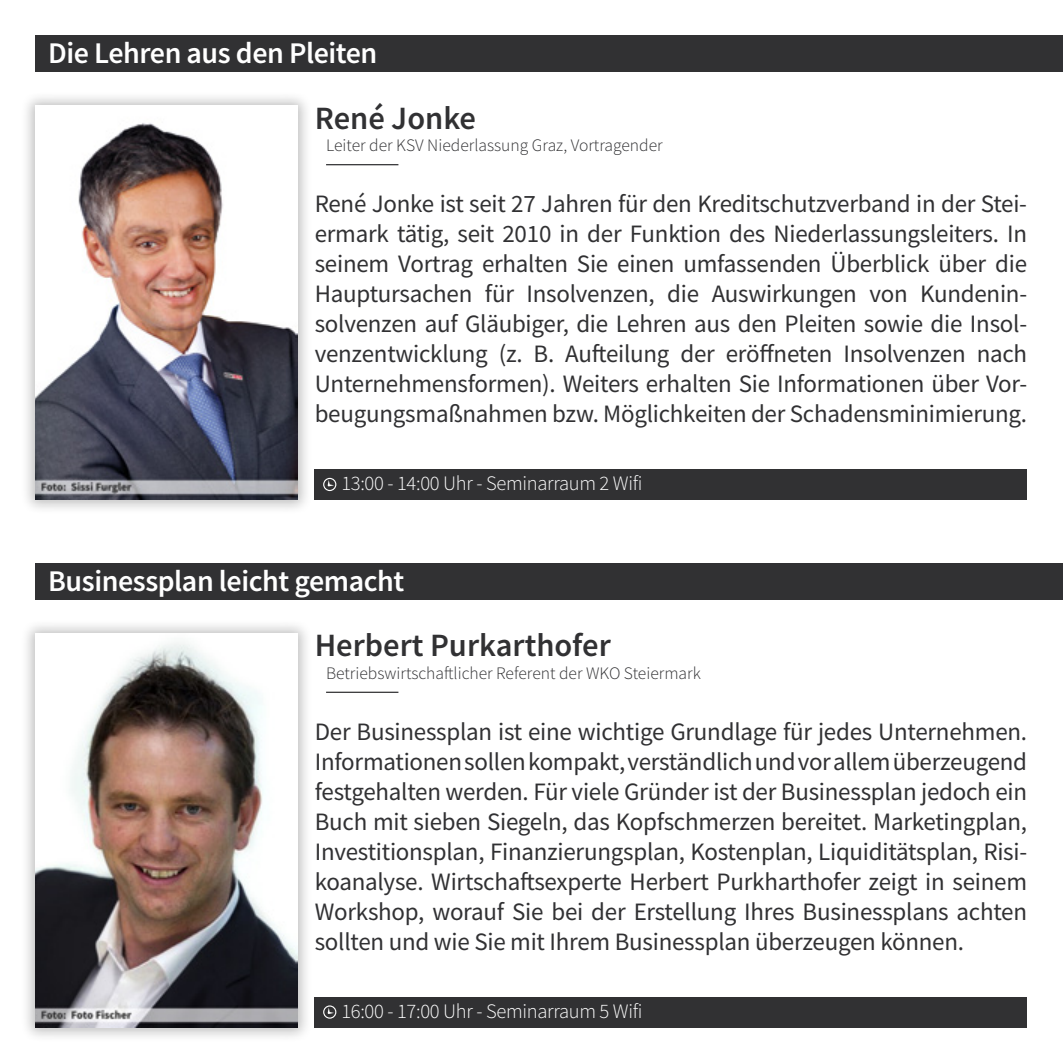
<style>
.page{position:relative;width:1063px;height:1063px;background:#fff}
.page>*{position:absolute;margin:0;border:0;box-sizing:border-box;transform-origin:0 0}
.t1{font:600 32.5px "Source Sans Pro";color:#313133}
.t2{font:600 30px "Source Sans Pro";letter-spacing:-.015em;color:#fff}
.t3{font:25px/30px "Source Sans Pro";letter-spacing:-.01em;color:#313133;text-align:justify}
.t4{font:300 20.5px "Source Sans Pro";letter-spacing:-.015em;color:#fff}
.t5{font:300 17.5px "Source Sans Pro";color:#313133}
</style>
<div class="page">
<div style="left:35px;top:35px;width:1028px;height:37px;background:#313133"></div>
<div style="left:35px;top:563px;width:1028px;height:37px;background:#313133"></div>
<hr style="left:326px;top:164px;width:72px;height:1px;background:#313133">
<hr style="left:326px;top:692px;width:72px;height:1px;background:#313133">
<div style="left:315px;top:469px;width:712px;height:31px;background:#313133"></div>
<div style="left:315px;top:997px;width:712px;height:30px;background:#313133"></div>
<svg style="left:323px;top:478px;width:13px;height:13px"></svg>
<svg style="left:323px;top:1005px;width:13px;height:14px"></svg>
<div style="left:20px;top:90px;width:293px;height:425px;background:#000;opacity:.25"></div>
<img style="left:35px;top:105px;width:263px;height:395px">
<div style="left:20px;top:618px;width:293px;height:425px;background:#000;opacity:.25"></div>
<img style="left:35px;top:633px;width:263px;height:395px">
<p class="t2" style="left:48px;top:34px;width:331px">Die Lehren aus den Pleiten</p>
<h1 class="t1" style="left:315px;top:96px;width:163px">René Jonke</h1>
<p class="t5" style="left:326px;top:135px;width:338px">Leiter der KSV Niederlassung Graz, Vortragender</p>
<p class="t3" style="left:315px;top:189px;width:714px">René Jonke ist seit 27 Jahren für den Kreditschutzverband in der Stei&shy;ermark tätig, seit 2010 in der Funktion des Niederlassungsleiters. In seinem Vortrag erhalten Sie einen umfassenden Überblick über die Hauptursachen für Insolvenzen, die Auswirkungen von Kundenin&shy;solvenzen auf Gläubiger, die Lehren aus den Pleiten sowie die Insol&shy;venzentwicklung (z. B. Aufteilung der eröffneten Insolvenzen nach Unternehmensformen). Weiters erhalten Sie Informationen über Vor&shy;beugungsmaßnahmen bzw. Möglichkeiten der Schadensminimierung.</p>
<p class="t4" style="left:341px;top:471px;width:303px">13:00 - 14:00 Uhr - Seminarraum 2 Wifi</p>
<p class="t2" style="left:48px;top:561px;width:358px">Businessplan leicht gemacht</p>
<h1 class="t1" style="left:315px;top:624px;width:298px">Herbert Purkarthofer</h1>
<p class="t5" style="left:326px;top:662px;width:376px">Betriebswirtschaftlicher Referent der WKO Steiermark</p>
<p class="t3" style="left:315px;top:717px;width:714px">Der Businessplan ist eine wichtige Grundlage für jedes Unternehmen.<br>Informationen sollen kompakt, verständlich und vor allem überzeugend festgehalten werden. Für viele Gründer ist der Businessplan jedoch ein Buch mit sieben Siegeln, das Kopfschmerzen bereitet. Marketingplan, Investitionsplan, Finanzierungsplan, Kostenplan, Liquiditätsplan, Risi&shy;koanalyse. Wirtschaftsexperte Herbert Purkharthofer zeigt in seinem Workshop, worauf Sie bei der Erstellung Ihres Businessplans achten sollten und wie Sie mit Ihrem Businessplan überzeugen können.</p>
<p class="t4" style="left:341px;top:999px;width:303px">16:00 - 17:00 Uhr - Seminarraum 5 Wifi</p>
</div>
